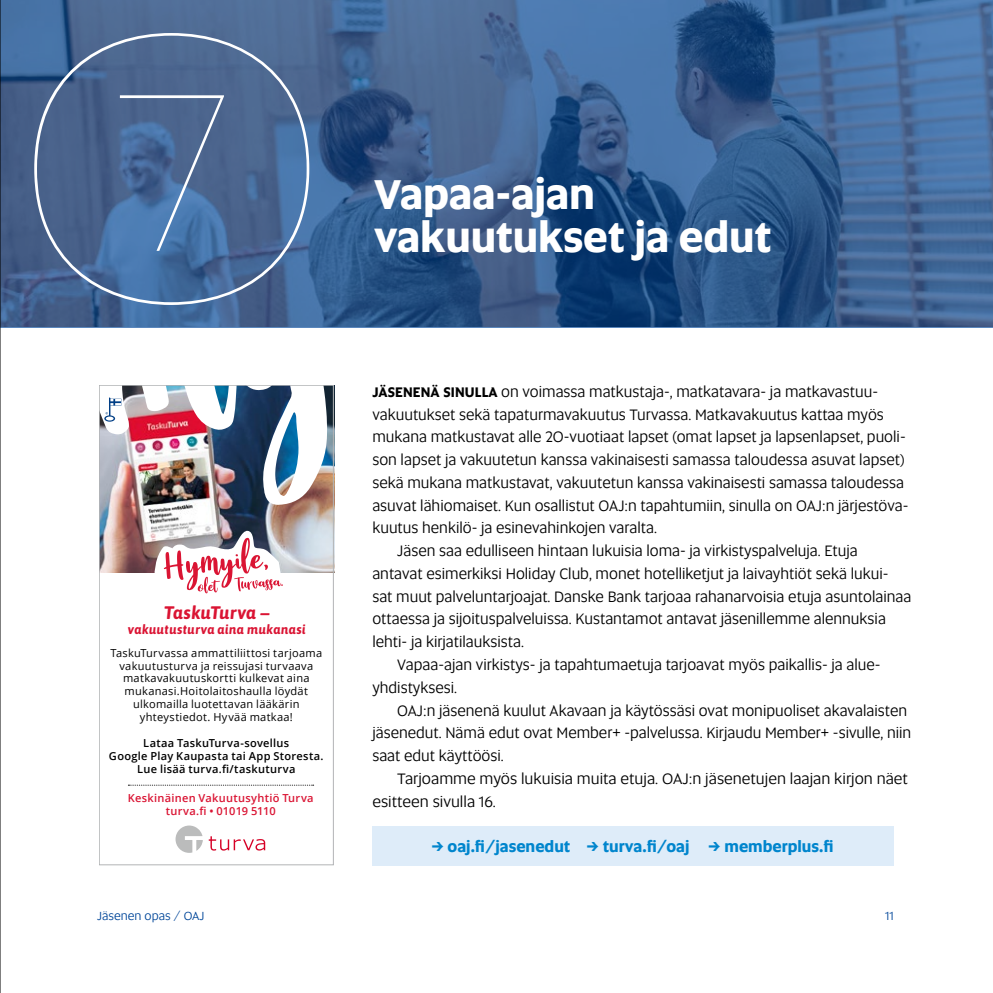
<style>
.page{position:relative;width:993px;height:993px;background:#fff}
.page>*{position:absolute;margin:0;border:0;box-sizing:border-box;transform-origin:0 0}
.t1{font:100 342.3px "Altis";color:#fff}
.t2{font:700 42px/43.8px "Altis";letter-spacing:-.005em;color:#fff}
.t3{font:italic 700 18.2px "Asap";letter-spacing:.005em;color:#da1433}
.t4{font:15.75px "Altis";color:#000}
.t5{font:700 15.75px "Altis";color:#0085cd}
.t6{font:italic 700 13.12px "Asap";letter-spacing:.035em;color:#da1433}
.t7{font:12.25px "Altis";color:#004699}
.t8{font:11.03px/13px "Open Sans";letter-spacing:.025em;color:#000;text-align:center}
.t9{font:600 11.03px/13px "Open Sans";letter-spacing:.025em;color:#000;text-align:center}
.t10{font:600 11.03px/13px "Open Sans";letter-spacing:.025em;color:#da1433;text-align:center}
.s1{font-weight:700;font-size:14px}
</style>
<div class="page">
<svg style="left:1px;top:0;width:991px;height:327px;background:#3d6291"></svg>
<div style="left:372px;top:826px;width:521px;height:39px;background:#deecf9"></div>
<img style="left:101px;top:505px;width:231px;height:67px">
<svg style="left:175px;top:825px;width:28px;height:27px"></svg>
<svg style="left:209px;top:836px;width:56px;height:14px"></svg>
<svg style="left:154px;top:530px;width:129px;height:63px"></svg>
<svg style="left:128px;top:784px;width:185px;height:1px"></svg>
<img style="left:99px;top:385px;width:235px;height:120px">
<hr style="left:0;top:0;width:1px;height:992px;background:#000">
<h1 class="t1" style="left:19px;top:-49px;width:309px">⑦</h1>
<p class="t3" style="left:164px;top:600px;width:107px">TaskuTurva –</p>
<p class="t6" style="left:128px;top:619px;width:179px">vakuutusturva aina mukanasi</p>
<p class="t8" style="left:110px;top:645px;width:213px">TaskuTurvassa ammattiliittosi tarjoama vakuutusturva ja reissujasi turvaava matkavakuutuskortti kulkevat aina mukanasi.Hoitolaitoshaulla löydät ulkomailla luotettavan lääkärin yhteystiedot. Hyvää matkaa!</p>
<p class="t9" style="left:109px;top:736px;width:216px">Lataa TaskuTurva-sovellus<br>Google Play Kaupasta tai App Storesta.<br>Lue lisää turva.fi/taskuturva</p>
<p class="t10" style="left:128px;top:791px;width:187px">Keskinäinen Vakuutusyhtiö Turva turva.fi • 01019 5110</p>
<h2 class="t2" style="left:374px;top:170px;width:399px">Vapaa-ajan vakuutukset ja edut</h2>
<p class="t4" style="left:372px;top:380px;width:505px"><span class="s1">JÄSENENÄ SINULLA</span> on voimassa matkustaja-, matkatavara- ja matkavastuu-</p>
<p class="t4" style="left:372px;top:403px;width:513px">vakuutukset sekä tapaturmavakuutus Turvassa. Matkavakuutus kattaa myös</p>
<p class="t4" style="left:372px;top:426px;width:534px">mukana matkustavat alle 20-vuotiaat lapset (omat lapset ja lapsenlapset, puoli-</p>
<p class="t4" style="left:372px;top:448px;width:533px">son lapset ja vakuutetun kanssa vakinaisesti samassa taloudessa asuvat lapset)</p>
<p class="t4" style="left:372px;top:471px;width:533px">sekä mukana matkustavat, vakuutetun kanssa vakinaisesti samassa taloudessa</p>
<p class="t4" style="left:372px;top:494px;width:537px">asuvat lähiomaiset. Kun osallistut OAJ:n tapahtumiin, sinulla on OAJ:n järjestöva-</p>
<p class="t4" style="left:372px;top:517px;width:286px">kuutus henkilö- ja esinevahinkojen varalta.</p>
<p class="t4" style="left:397px;top:539px;width:462px">Jäsen saa edulliseen hintaan lukuisia loma- ja virkistyspalveluja. Etuja</p>
<p class="t4" style="left:372px;top:562px;width:517px">antavat esimerkiksi Holiday Club, monet hotelliketjut ja laivayhtiöt sekä lukui-</p>
<p class="t4" style="left:372px;top:585px;width:540px">sat muut palveluntarjoajat. Danske Bank tarjoaa rahanarvoisia etuja asuntolainaa</p>
<p class="t4" style="left:372px;top:608px;width:515px">ottaessa ja sijoituspalveluissa. Kustantamot antavat jäsenillemme alennuksia</p>
<p class="t4" style="left:372px;top:630px;width:153px">lehti- ja kirjatilauksista.</p>
<p class="t4" style="left:397px;top:653px;width:483px">Vapaa-ajan virkistys- ja tapahtumaetuja tarjoavat myös paikallis- ja alue-</p>
<p class="t4" style="left:372px;top:676px;width:86px">yhdistyksesi.</p>
<p class="t4" style="left:397px;top:699px;width:511px">OAJ:n jäsenenä kuulut Akavaan ja käytössäsi ovat monipuoliset akavalaisten</p>
<p class="t4" style="left:372px;top:721px;width:540px">jäsenedut. Nämä edut ovat Member+ -palvelussa. Kirjaudu Member+ -sivulle, niin</p>
<p class="t4" style="left:372px;top:744px;width:133px">saat edut käyttöösi.</p>
<p class="t4" style="left:397px;top:767px;width:512px">Tarjoamme myös lukuisia muita etuja. OAJ:n jäsenetujen laajan kirjon näet</p>
<p class="t4" style="left:372px;top:790px;width:125px">esitteen sivulla 16.</p>
<p class="t5" style="left:431px;top:834px;width:403px">→ oaj.fi/jasenedut → turva.fi/oaj → memberplus.fi</p>
<p class="t7" style="left:97px;top:907px;width:109px">Jäsenen opas / OAJ</p>
<p class="t7" style="left:884px;top:907px;width:10px">11</p>
</div>
